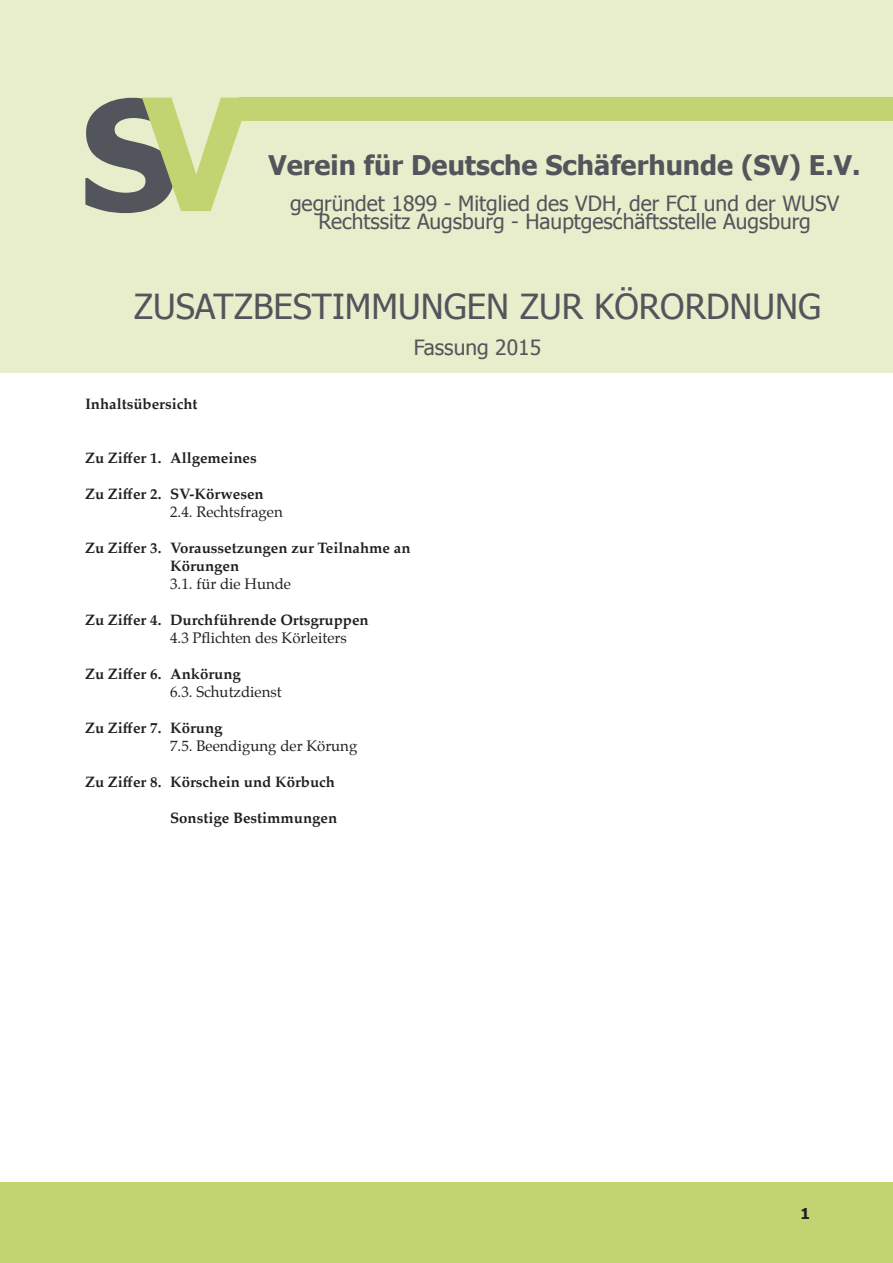
<style>
.page{position:relative;width:893px;height:1263px;background:#fff}
.page>*{position:absolute;margin:0;border:0;box-sizing:border-box;transform-origin:0 0}
.t1{font:700 153px "Tahoma";color:#52555b}
.t2{font:34.5px "Tahoma";color:#52555b}
.t3{font:700 27px "Tahoma";color:#52555b}
.t4{font:21px/18px "Tahoma";color:#52555b;text-align:center}
.Überschrift_1{font:700 15px/18px "Palatino";color:#231f20}
.Überschrift_1-2{font:15px/18px "Palatino";color:#231f20}
.t5{font:700 15px "Tahoma";color:#231f20}
.s1{font-size:156px;color:#c2d471}
.s2{font-weight:400}
.s3{font-weight:700}
</style>
<div class="page">
<div style="left:0;top:0;width:893px;height:372px;background:#e8eecb"></div>
<div style="left:0;top:1182px;width:893px;height:81px;background:#c2d471"></div>
<div style="left:240px;top:98px;width:653px;height:23px;background:#c2d471"></div>
<p class="t1" style="left:80px;top:48px;width:170px">S<span class="s1">V</span></p>
<p class="t3" style="left:269px;top:146px;width:594px">Verein für Deutsche Schäferhunde (SV) E.V.</p>
<p class="t4" style="left:290px;top:193px;width:551px">gegründet 1899 - Mitglied des VDH, der FCI und der WUSV<br>Rechtssitz Augsburg - Hauptgeschäftsstelle Augsburg</p>
<p class="t2" style="left:134px;top:283px;width:689px">ZUSATZBESTIMMUNGEN ZUR KÖRORDNUNG</p>
<p class="t4" style="left:414px;top:337px;width:129px">Fassung 2015</p>
<p class="Überschrift_1" style="left:85px;top:395px;width:114px">Inhaltsübersicht</p>
<p class="Überschrift_1" style="left:85px;top:449px;width:173px">Zu Ziffer 1. Allgemeines</p>
<p class="Überschrift_1" style="left:170px;top:485px;width:114px;text-indent:-85px">Zu Ziffer 2. SV-Körwesen<br><span class="s2">2.4. Rechtsfragen</span></p>
<p class="Überschrift_1" style="left:170px;top:539px;width:242px;text-indent:-85px">Zu Ziffer 3. Voraussetzungen zur Teilnahme an<br>Körungen<br><span class="s2">3.1. für die Hunde</span></p>
<p class="Überschrift_1" style="left:85px;top:611px;width:285px">Zu Ziffer 4. Durchführende Ortsgruppen</p>
<p class="Überschrift_1-2" style="left:170px;top:629px;width:178px">4.3 Pflichten des Körleiters</p>
<p class="Überschrift_1" style="left:170px;top:665px;width:113px;text-indent:-85px">Zu Ziffer 6. Ankörung<br><span class="s2">6.3. Schutzdienst</span></p>
<p class="Überschrift_1-2" style="left:170px;top:719px;width:189px;text-indent:-85px"><span class="s3">Zu Ziffer 7. Körung<br></span>7.5. Beendigung der Körung</p>
<p class="Überschrift_1" style="left:85px;top:773px;width:252px">Zu Ziffer 8. Körschein und Körbuch</p>
<p class="Überschrift_1" style="left:170px;top:809px;width:169px">Sonstige Bestimmungen</p>
<p class="t5" style="left:800px;top:1203px;width:11px">1</p>
</div>
